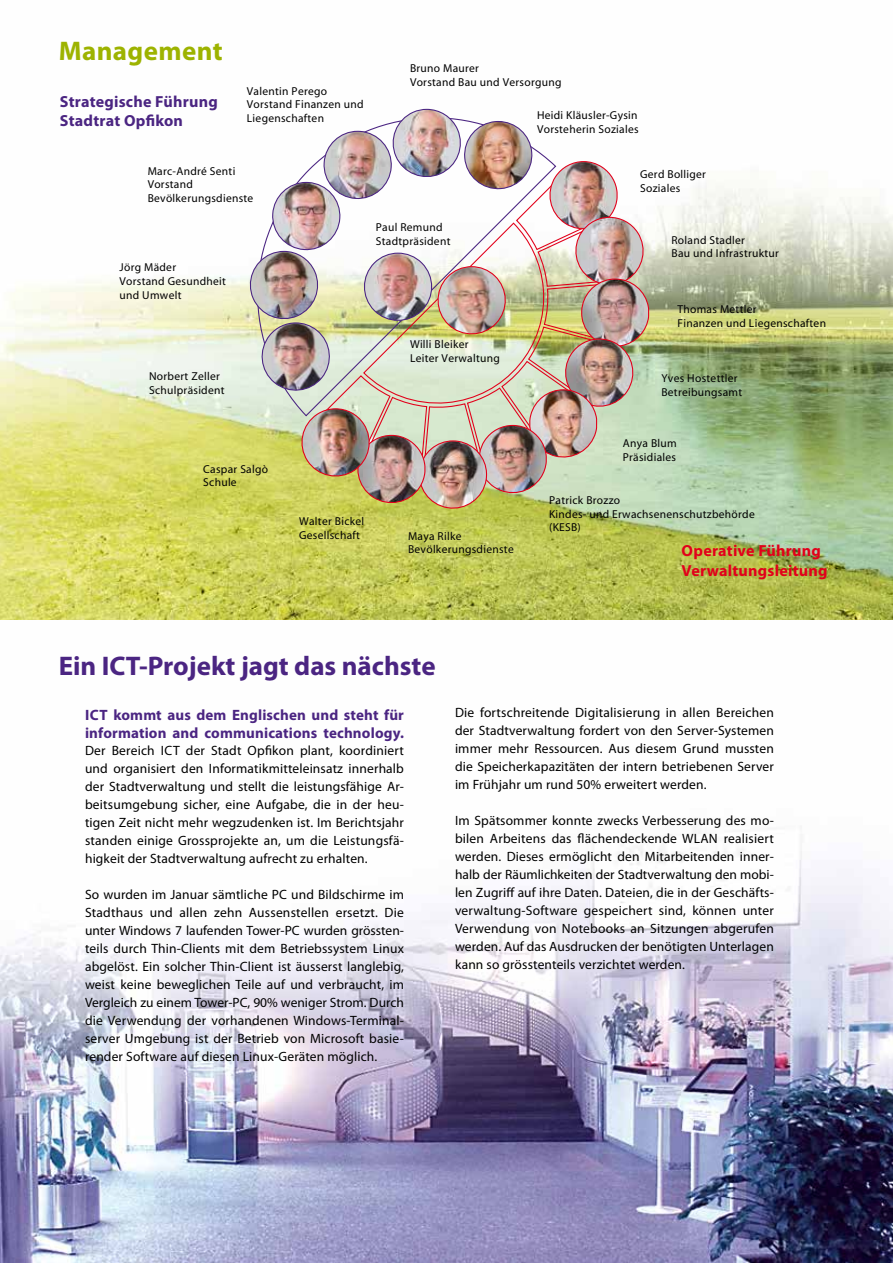
<style>
.page{position:relative;width:893px;height:1263px;background:#fff}
.page>*{position:absolute;margin:0;border:0;box-sizing:border-box;transform-origin:0 0}
.t1{font:700 27px "Myriad Pro";color:#4b2582}
.t2{font:700 27px "Myriad Pro";letter-spacing:.015em;color:#9db300}
.t3{font:700 16.05px/19.4px "Myriad Pro";letter-spacing:.015em;color:#e2001a}
.t4{font:700 16.05px/19.4px "Myriad Pro";letter-spacing:.015em;color:#4b2582}
.t5{font:700 15px/18px "Myriad Pro";letter-spacing:.01em;color:#4b2582}
.t6{font:13.5px/18px "Myriad Pro";letter-spacing:.01em;color:#000;text-align:justify}
.t7{font:11.55px/13.8px "Myriad";letter-spacing:.025em;color:#000}
</style>
<div class="page">
<img style="left:0;top:185px;width:893px;height:1078px">
<svg style="left:240px;top:185px;width:6px;height:232px"></svg>
<img style="left:246px;top:108px;width:404px;height:404px">
<h1 class="t2" style="left:59px;top:33px;width:165px">Management</h1>
<p class="t4" style="left:60px;top:91px;width:159px">Strategische Führung<br>Stadtrat Opfikon</p>
<p class="t7" style="left:247px;top:84px;width:118px">Valentin Perego<br>Vorstand Finanzen und<br>Liegenschaften</p>
<p class="t7" style="left:148px;top:164px;width:107px">Marc-André Senti<br>Vorstand<br>Bevölkerungsdienste</p>
<p class="t7" style="left:120px;top:261px;width:108px">Jörg Mäder<br>Vorstand Gesundheit und Umwelt</p>
<p class="t7" style="left:149px;top:370px;width:77px">Norbert Zeller<br>Schulpräsident</p>
<p class="t7" style="left:410px;top:62px;width:153px">Bruno Maurer<br>Vorstand Bau und Versorgung</p>
<p class="t7" style="left:537px;top:109px;width:103px">Heidi Kläusler-Gysin<br>Vorsteherin Soziales</p>
<p class="t7" style="left:376px;top:220px;width:76px">Paul Remund<br>Stadtpräsident</p>
<p class="t7" style="left:410px;top:338px;width:91px">Willi Bleiker<br>Leiter Verwaltung</p>
<p class="t7" style="left:640px;top:168px;width:67px">Gerd Bolliger<br>Soziales</p>
<p class="t7" style="left:671px;top:233px;width:109px">Roland Stadler<br>Bau und Infrastruktur</p>
<p class="t7" style="left:677px;top:303px;width:150px">Thomas Mettler<br>Finanzen und Liegenschaften</p>
<p class="t7" style="left:661px;top:372px;width:82px">Yves Hostettler<br>Betreibungsamt</p>
<p class="t7" style="left:203px;top:462px;width:66px">Caspar Salgò<br>Schule</p>
<p class="t7" style="left:299px;top:515px;width:67px">Walter Bickel<br>Gesellschaft</p>
<p class="t7" style="left:408px;top:529px;width:107px">Maya Rilke<br>Bevölkerungsdienste</p>
<p class="t7" style="left:623px;top:437px;width:55px">Anya Blum<br>Präsidiales</p>
<p class="t7" style="left:549px;top:493px;width:207px">Patrick Brozzo<br>Kindes- und Erwachsenenschutzbehörde (KESB)</p>
<p class="t3" style="left:682px;top:541px;width:147px">Operative Führung<br>Verwaltungsleitung</p>
<h1 class="t1" style="left:59px;top:648px;width:378px">Ein ICT-Projekt jagt das nächste</h1>
<p class="t5" style="left:85px;top:705px;width:320px">ICT kommt aus dem Englischen und steht für information and communications technology.</p>
<p class="t6" style="left:85px;top:741px;width:320px">Der Bereich ICT der Stadt Opfikon plant, koordiniert und organisiert den Informatikmitteleinsatz innerhalb der Stadtverwaltung und stellt die leistungsfähige Ar&shy;beitsumgebung sicher, eine Aufgabe, die in der heu&shy;tigen Zeit nicht mehr wegzudenken ist. Im Berichtsjahr standen einige Grossprojekte an, um die Leistungsfä&shy;higkeit der Stadtverwaltung aufrecht zu erhalten.</p>
<p class="t6" style="left:85px;top:885px;width:320px">So wurden im Januar sämtliche PC und Bildschirme im Stadthaus und allen zehn Aussenstellen ersetzt. Die unter Windows 7 laufenden Tower-PC wurden grössten&shy;teils durch Thin-Clients mit dem Betriebssystem Linux abgelöst. Ein solcher Thin-Client ist äusserst langlebig, weist keine beweglichen Teile auf und verbraucht, im Vergleich zu einem Tower-PC, 90% weniger Strom. Durch die Verwendung der vorhandenen Windows-Terminal&shy;server Umgebung ist der Betrieb von Microsoft basie&shy;render Software auf diesen Linux-Geräten möglich.</p>
<p class="t6" style="left:455px;top:704px;width:320px">Die fortschreitende Digitalisierung in allen Bereichen der Stadtverwaltung fordert von den Server-Systemen immer mehr Ressourcen. Aus diesem Grund mussten die Speicherkapazitäten der intern betriebenen Server im Frühjahr um rund 50% erweitert werden.</p>
<p class="t6" style="left:455px;top:812px;width:320px">Im Spätsommer konnte zwecks Verbesserung des mo&shy;bilen Arbeitens das flächendeckende WLAN realisiert werden. Dieses ermöglicht den Mitarbeitenden inner&shy;halb der Räumlichkeiten der Stadtverwaltung den mobi&shy;len Zugriff auf ihre Daten. Dateien, die in der Geschäfts&shy;verwaltung-Software gespeichert sind, können unter Verwendung von Notebooks an Sitzungen abgerufen werden. Auf das Ausdrucken der benötigten Unterlagen kann so grösstenteils verzichtet werden.</p>
</div>
